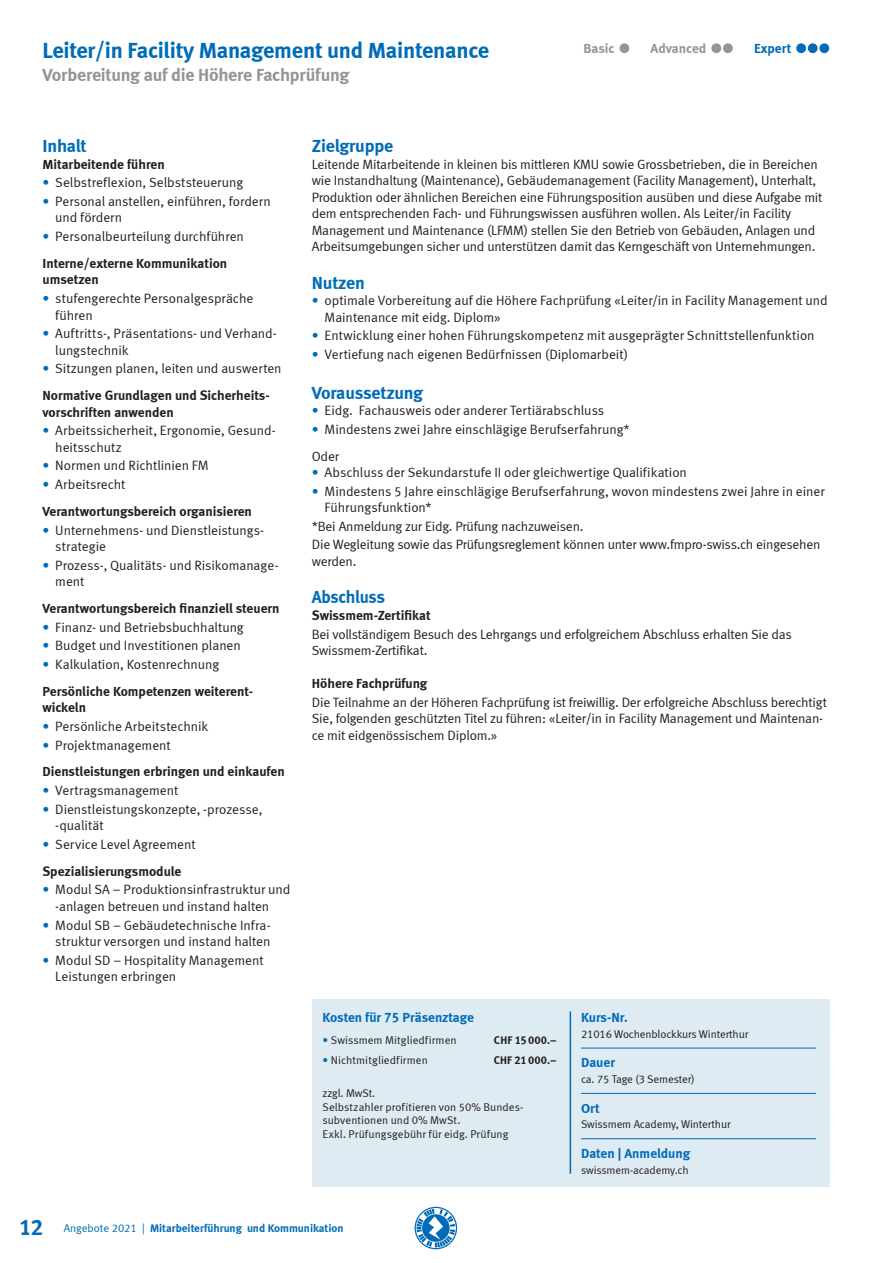
<style>
.page{position:relative;width:893px;height:1263px;background:#fff}
.page>*{position:absolute;margin:0;border:0;box-sizing:border-box;transform-origin:0 0}
.Titel_Kurs__blau_15{font:22.5px "Meta Bold LF";letter-spacing:-.01em;color:#006cb7}
.Titel_Inhalt__blau_1{font:18px "Meta Bold LF";letter-spacing:-.01em;color:#006cb7}
.Untertitel_Kurs__gra{font:18px "Meta Bold LF";letter-spacing:-.015em;color:#939598}
.Titel_Inhalt__blau_1-2{font:18px "Meta Bold LF";letter-spacing:-.01em;color:#006cb7;scale:.95 1}
.Copy__9_Pt{font:13.5px/16.5px "Meta Normal LF";letter-spacing:-.01em;color:#231f20}
.Untertitel_Inhalt__s{font:13.5px/16.5px "Meta Bold LF";color:#231f20}
.Titel_Box__Linie_0_2{font:13.5px "Meta Bold LF";color:#006cb7}
.Titel_Box_ohne_Linie{font:13.5px "Meta Bold LF";color:#006cb7}
.Kurslevel__grau_9_Pt{font:13.5px "Meta Bold LF";color:#939598}
.Titel_Box_Kurs-Nr{font:13.5px "Meta Bold LF";letter-spacing:-.005em;color:#006cb7}
.Kurslevel__grau_9_Pt-2{font:13.5px "Meta Bold LF";color:#006cb7}
.Copy_Box__7_5_Pt{font:11.25px/13.5px "Meta Normal LF";color:#231f20}
.t1{font:11.25px "Meta Bold LF";color:#006cb7}
.t2{font:11.25px "Meta Bold LF";letter-spacing:.01em;color:#231f20}
.s1{color:#006cb7}
.s2{font-size:22.5px}
.s3{font-family:"Meta Normal LF"}
</style>
<div class="page">
<svg style="left:415px;top:1207px;width:42px;height:42px"></svg>
<div style="left:619px;top:43px;width:10px;height:10px;background:#939598;border-radius:50%"></div>
<div style="left:711px;top:43px;width:10px;height:10px;background:#939598;border-radius:50%"></div>
<div style="left:723px;top:43px;width:10px;height:10px;background:#939598;border-radius:50%"></div>
<div style="left:796px;top:43px;width:10px;height:10px;background:#006cb7;border-radius:50%"></div>
<div style="left:808px;top:43px;width:10px;height:10px;background:#006cb7;border-radius:50%"></div>
<div style="left:819px;top:43px;width:10px;height:10px;background:#006cb7;border-radius:50%"></div>
<div style="left:312px;top:999px;width:517px;height:187px;background:#dfebf2"></div>
<hr style="left:570px;top:1011px;width:1px;height:163px;background:#006cb7">
<hr style="left:581px;top:1048px;width:235px;height:1px;background:#006cb7">
<hr style="left:581px;top:1093px;width:235px;height:1px;background:#006cb7">
<hr style="left:581px;top:1138px;width:235px;height:1px;background:#006cb7">
<p class="Titel_Kurs__blau_15" style="left:43px;top:37px;width:448px">Leiter/in Facility Management und Maintenance</p>
<p class="Untertitel_Kurs__gra" style="left:43px;top:64px;width:308px">Vorbereitung auf die Höhere Fachprüfung</p>
<p class="Kurslevel__grau_9_Pt" style="left:584px;top:40px;width:32px">Basic</p>
<p class="Kurslevel__grau_9_Pt" style="left:651px;top:40px;width:57px">Advanced</p>
<p class="Kurslevel__grau_9_Pt-2" style="left:754px;top:40px;width:39px">Expert</p>
<p class="Titel_Inhalt__blau_1" style="left:43px;top:135px;width:46px">Inhalt</p>
<p class="Untertitel_Inhalt__s" style="left:43px;top:156px;width:124px">Mitarbeitende führen</p>
<p class="Copy__9_Pt" style="left:43px;top:174px;width:202px"><span class="s1">•</span> Selbstreflexion, Selbststeuerung</p>
<p class="Copy__9_Pt" style="left:55px;top:193px;width:217px;text-indent:-13px"><span class="s1">•</span> Personal anstellen, einführen, fordern und fördern</p>
<p class="Copy__9_Pt" style="left:43px;top:228px;width:203px"><span class="s1">•</span> Personalbeurteilung durchführen</p>
<p class="Untertitel_Inhalt__s" style="left:43px;top:255px;width:186px">Interne/externe Kommunikation umsetzen</p>
<p class="Copy__9_Pt" style="left:55px;top:290px;width:200px;text-indent:-13px"><span class="s1">•</span> stufengerechte Personalgespräche führen</p>
<p class="Copy__9_Pt" style="left:55px;top:325px;width:223px;text-indent:-13px"><span class="s1">•</span> Auftritts-, Präsentations- und Verhand&shy;lungstechnik</p>
<p class="Copy__9_Pt" style="left:43px;top:360px;width:241px"><span class="s1">•</span> Sitzungen planen, leiten und auswerten</p>
<p class="Untertitel_Inhalt__s" style="left:43px;top:387px;width:229px">Normative Grundlagen und Sicherheits&shy;vorschriften anwenden</p>
<p class="Copy__9_Pt" style="left:55px;top:422px;width:222px;text-indent:-13px"><span class="s1">•</span> Arbeitssicherheit, Ergonomie, Gesund&shy;heitsschutz</p>
<p class="Copy__9_Pt" style="left:43px;top:457px;width:168px"><span class="s1">•</span> Normen und Richtlinien FM</p>
<p class="Copy__9_Pt" style="left:43px;top:476px;width:84px"><span class="s1">•</span> Arbeitsrecht</p>
<p class="Untertitel_Inhalt__s" style="left:43px;top:503px;width:211px">Verantwortungsbereich organisieren</p>
<p class="Copy__9_Pt" style="left:55px;top:521px;width:210px;text-indent:-13px"><span class="s1">•</span> Unternehmens- und Dienstleistungs&shy;strategie</p>
<p class="Copy__9_Pt" style="left:55px;top:557px;width:225px;text-indent:-13px"><span class="s1">•</span> Prozess-, Qualitäts- und Risikomanage&shy;ment</p>
<p class="Untertitel_Inhalt__s" style="left:43px;top:600px;width:239px">Verantwortungsbereich finanziell steuern</p>
<p class="Copy__9_Pt" style="left:43px;top:619px;width:203px"><span class="s1">•</span> Finanz- und Betriebsbuchhaltung</p>
<p class="Copy__9_Pt" style="left:43px;top:637px;width:200px"><span class="s1">•</span> Budget und Investitionen planen</p>
<p class="Copy__9_Pt" style="left:43px;top:656px;width:178px"><span class="s1">•</span> Kalkulation, Kostenrechnung</p>
<p class="Untertitel_Inhalt__s" style="left:43px;top:683px;width:212px">Persönliche Kompetenzen weiterent&shy;wickeln</p>
<p class="Copy__9_Pt" style="left:43px;top:718px;width:167px"><span class="s1">•</span> Persönliche Arbeitstechnik</p>
<p class="Copy__9_Pt" style="left:43px;top:736px;width:130px"><span class="s1">•</span> Projektmanagement</p>
<p class="Untertitel_Inhalt__s" style="left:43px;top:763px;width:244px">Dienstleistungen erbringen und einkaufen</p>
<p class="Copy__9_Pt" style="left:43px;top:782px;width:137px"><span class="s1">•</span> Vertragsmanagement</p>
<p class="Copy__9_Pt" style="left:55px;top:801px;width:209px;text-indent:-13px"><span class="s1">•</span> Dienstleistungskonzepte, -prozesse, -qualität</p>
<p class="Copy__9_Pt" style="left:43px;top:836px;width:155px"><span class="s1">•</span> Service Level Agreement</p>
<p class="Untertitel_Inhalt__s" style="left:43px;top:863px;width:140px">Spezialisierungsmodule</p>
<p class="Copy__9_Pt" style="left:55px;top:881px;width:237px;text-indent:-13px"><span class="s1">•</span> Modul SA – Produktionsinfrastruktur und -anlagen betreuen und instand halten</p>
<p class="Copy__9_Pt" style="left:43px;top:916px;width:230px;text-align:right"><span class="s1">•</span> Modul SB – Gebäudetechnische Infra&shy;struktur versorgen und instand halten</p>
<p class="Copy__9_Pt" style="left:55px;top:951px;width:210px;text-indent:-13px"><span class="s1">•</span> Modul SD – Hospitality Management<br>Leistungen erbringen</p>
<p class="Titel_Inhalt__blau_1" style="left:312px;top:135px;width:83px">Zielgruppe</p>
<p class="Copy__9_Pt" style="left:312px;top:156px;width:512px">Leitende Mitarbeitende in kleinen bis mittleren KMU sowie Grossbetrieben, die in Bereichen wie Instandhaltung (Maintenance), Gebäudemanagement (Facility Management), Unterhalt, Produktion oder ähnlichen Bereichen eine Führungsposition ausüben und diese Aufgabe mit dem entsprechenden Fach- und Führungswissen ausführen wollen. Als Leiter/in Facility Management und Maintenance (LFMM) stellen Sie den Betrieb von Gebäuden, Anlagen und Arbeitsumgebungen sicher und unterstützen damit das Kerngeschäft von Unternehmungen.</p>
<p class="Titel_Inhalt__blau_1" style="left:312px;top:272px;width:55px">Nutzen</p>
<p class="Copy__9_Pt" style="left:325px;top:292px;width:505px;text-indent:-13px"><span class="s1">•</span> optimale Vorbereitung auf die Höhere Fachprüfung «Leiter/in in Facility Management und<br>Maintenance mit eidg. Diplom»</p>
<p class="Copy__9_Pt" style="left:312px;top:327px;width:504px"><span class="s1">•</span> Entwicklung einer hohen Führungskompetenz mit ausgeprägter Schnittstellenfunktion</p>
<p class="Copy__9_Pt" style="left:312px;top:346px;width:318px"><span class="s1">•</span> Vertiefung nach eigenen Bedürfnissen (Diplomarbeit)</p>
<p class="Titel_Inhalt__blau_1" style="left:312px;top:382px;width:113px">Voraussetzung</p>
<p class="Copy__9_Pt" style="left:312px;top:402px;width:294px"><span class="s1">•</span> Eidg. Fachausweis oder anderer Tertiärabschluss</p>
<p class="Copy__9_Pt" style="left:312px;top:421px;width:319px"><span class="s1">•</span> Mindestens zwei Jahre einschlägige Berufserfahrung*</p>
<p class="Copy__9_Pt" style="left:312px;top:447px;width:29px">Oder</p>
<p class="Copy__9_Pt" style="left:312px;top:464px;width:377px"><span class="s1">•</span> Abschluss der Sekundarstufe II oder gleichwertige Qualifikation</p>
<p class="Copy__9_Pt" style="left:325px;top:483px;width:501px;text-indent:-13px"><span class="s1">•</span> Mindestens 5 Jahre einschlägige Berufserfahrung, wovon mindestens zwei Jahre in einer<br>Führungsfunktion*</p>
<p class="Copy__9_Pt" style="left:312px;top:518px;width:273px">*Bei Anmeldung zur Eidg. Prüfung nachzuweisen.</p>
<p class="Copy__9_Pt" style="left:312px;top:536px;width:510px">Die Wegleitung sowie das Prüfungsreglement können unter www.fmpro-swiss.ch eingesehen werden.</p>
<p class="Titel_Inhalt__blau_1-2" style="left:312px;top:586px;width:79px">Abschluss</p>
<p class="Untertitel_Inhalt__s" style="left:312px;top:607px;width:120px">Swissmem-Zertifikat</p>
<p class="Copy__9_Pt" style="left:312px;top:625px;width:482px">Bei vollständigem Besuch des Lehrgangs und erfolgreichem Abschluss erhalten Sie das<br>Swissmem-Zertifikat.</p>
<p class="Untertitel_Inhalt__s" style="left:312px;top:675px;width:117px">Höhere Fachprüfung</p>
<p class="Copy__9_Pt" style="left:312px;top:694px;width:516px">Die Teilnahme an der Höheren Fachprüfung ist freiwillig. Der erfolgreiche Abschluss berechtigt<br>Sie, folgenden geschützten Titel zu führen: «Leiter/in in Facility Management und Maintenan&shy;ce mit eidgenössischem Diplom.»</p>
<p class="Titel_Box_ohne_Linie" style="left:322px;top:1009px;width:153px">Kosten für 75 Präsenztage</p>
<p class="Copy_Box__7_5_Pt" style="left:322px;top:1033px;width:136px"><span class="s1">•</span> Swissmem Mitgliedfirmen</p>
<p class="t2" style="left:494px;top:1033px;width:64px">CHF 15000.–</p>
<p class="Copy_Box__7_5_Pt" style="left:322px;top:1053px;width:107px"><span class="s1">•</span> Nichtmitgliedfirmen</p>
<p class="t2" style="left:494px;top:1053px;width:64px">CHF 21000.–</p>
<p class="Copy_Box__7_5_Pt" style="left:322px;top:1086px;width:54px">zzgl. MwSt.</p>
<p class="Copy_Box__7_5_Pt" style="left:322px;top:1100px;width:202px">Selbstzahler profitieren von 50% Bundes&shy;subventionen und 0% MwSt.</p>
<p class="Copy_Box__7_5_Pt" style="left:322px;top:1127px;width:187px">Exkl. Prüfungsgebühr für eidg. Prüfung</p>
<p class="Titel_Box_Kurs-Nr" style="left:581px;top:1009px;width:48px">Kurs-Nr.</p>
<p class="Copy_Box__7_5_Pt" style="left:581px;top:1027px;width:169px">21016 Wochenblockkurs Winterthur</p>
<p class="Titel_Box__Linie_0_2" style="left:581px;top:1055px;width:36px">Dauer</p>
<p class="Copy_Box__7_5_Pt" style="left:581px;top:1072px;width:115px">ca. 75 Tage (3 Semester)</p>
<p class="Titel_Box__Linie_0_2" style="left:581px;top:1100px;width:20px">Ort</p>
<p class="Copy_Box__7_5_Pt" style="left:581px;top:1117px;width:151px">Swissmem Academy, Winterthur</p>
<p class="Titel_Box__Linie_0_2" style="left:581px;top:1145px;width:111px">Daten | Anmeldung</p>
<p class="Copy_Box__7_5_Pt" style="left:581px;top:1163px;width:109px">swissmem-academy.ch</p>
<p class="t1" style="left:19px;top:1222px;width:326px"><span class="s2">12</span> <span class="s3">Angebote 2021 |</span> Mitarbeiterführung und Kommunikation</p>
</div>
